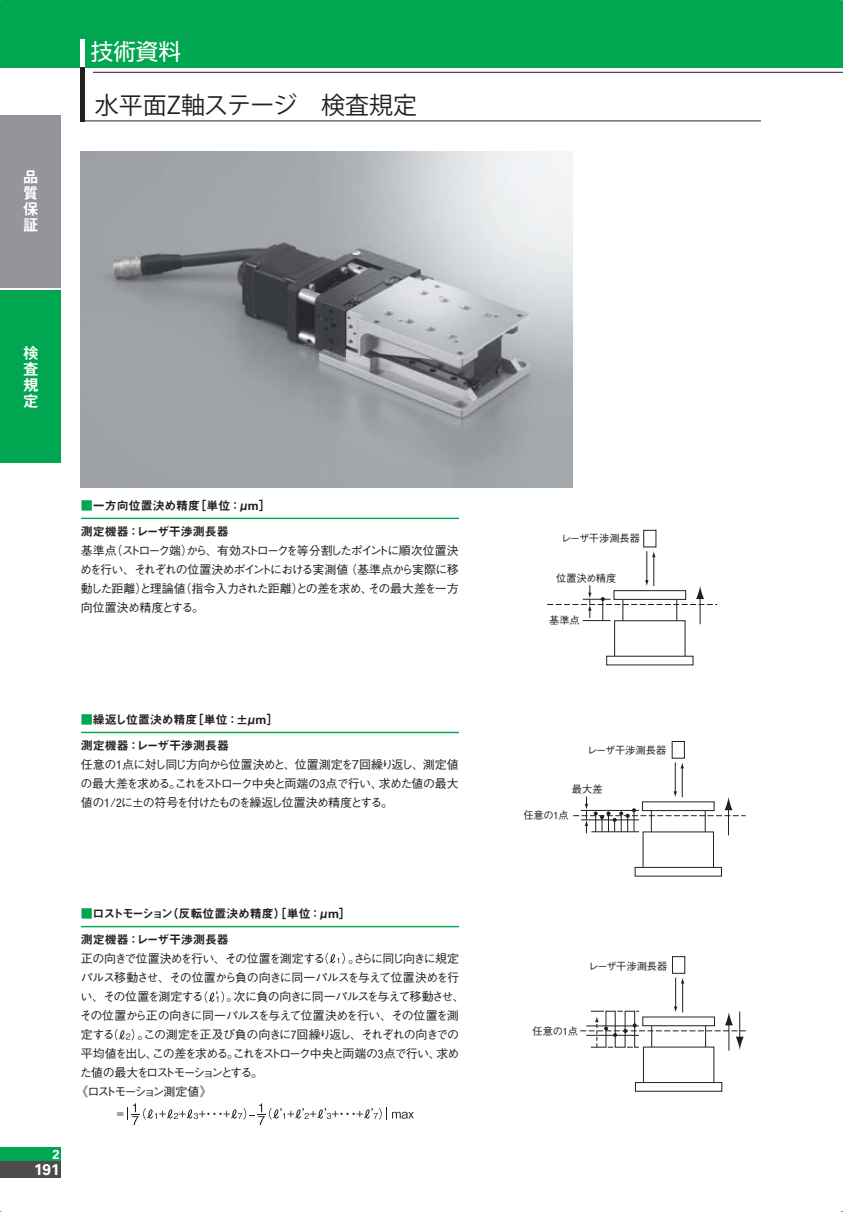
<style>
.page{position:relative;width:843px;height:1212px;background:#fff}
.page>*{position:absolute;margin:0;border:0;box-sizing:border-box;transform-origin:0 0}
.t1{font:24.07px "Koz Go Pro Regular 90 msp RKSJ H";color:#231f20}
.t2{font:22.5px "Shin Go Pro Regular 90 msp RKSJ H";color:#fff}
.t3{font:15.97px/16px "Midashi Go Pro MB31 90 msp RKSJ V";color:#fff;text-align:justify}
.t4{font:700 15.53px "Univers LT Std";color:#fff}
.t5{font:700 13.05px "Univers LT Std";color:#fff}
.t6{font:11.92px/18.9px "Gothic BBB Pro Medium 90 msp RKSJ H";letter-spacing:-.085em;color:#231f20;text-align:justify}
.t7{font:11.92px "Midashi Go Pro MB31 90 msp RKSJ V";color:#231f20}
.t8{font:11.92px "Gothic BBB Pro Medium 90 msp RKSJ H";letter-spacing:-.065em;color:#231f20}
.t9{font:11.92px "Gothic BBB Pro Medium 90 msp RKSJ H";letter-spacing:-.125em;color:#231f20}
.t10{font:11.92px "Gothic BBB Pro Medium 90 msp RKSJ H";letter-spacing:-.105em;color:#231f20}
.t11{font:11.92px "Gothic BBB Pro Medium 90 msp RKSJ H";letter-spacing:-.16em;color:#231f20}
.t12{font:11.92px "Midashi Go Pro MB31 90 msp RKSJ V";letter-spacing:-.03em;color:#231f20}
.t13{font:10.35px "Gothic BBB Pro Medium 90 msp RKSJ H";color:#231f20}
.s1{color:#00a650}
.s2{font-family:"Helvetica Neue LT Std";font-weight:700}
.s3{font-family:"Helvetica Neue LT Std";font-stretch:condensed}
</style>
<div class="page">
<div style="left:0;top:0;width:841px;height:67px;background:#00a650"></div>
<div style="left:0;top:1147px;width:61px;height:14px;background:#00a650"></div>
<div style="left:0;top:1161px;width:61px;height:16px;background:#4c4c4e"></div>
<hr style="left:841px;top:0;width:2px;height:67px;background:#00a650">
<hr style="left:81px;top:39px;width:4px;height:28px;background:#fff">
<hr style="left:81px;top:67px;width:4px;height:54px;background:#231f20">
<hr style="left:81px;top:120px;width:680px;height:1px;background:#231f20">
<hr style="left:93px;top:72px;width:750px;height:1px;background:#231f20">
<div style="left:0;top:115px;width:61px;height:172px;background:#939598"></div>
<div style="left:0;top:290px;width:61px;height:172px;background:#00a650"></div>
<img style="left:81px;top:151px;width:492px;height:336px">
<hr style="left:81px;top:517px;width:378px;height:2px;background:#00a650">
<hr style="left:81px;top:731px;width:378px;height:2px;background:#00a650">
<hr style="left:81px;top:925px;width:378px;height:2px;background:#00a650">
<svg style="left:117px;top:1103px;width:297px;height:21px"></svg>
<div style="left:614px;top:620px;width:71px;height:38px;border:1px solid #231f20"></div>
<div style="left:643px;top:530px;width:13px;height:17px;border:1px solid #231f20"></div>
<hr style="left:653px;top:556px;width:1px;height:30px;background:#231f20">
<svg style="left:652px;top:551px;width:4px;height:6px"></svg>
<hr style="left:646px;top:551px;width:1px;height:30px;background:#231f20">
<svg style="left:547px;top:580px;width:170px;height:44px"></svg>
<div style="left:607px;top:656px;width:86px;height:8px;background:#fff"></div>
<div style="left:643px;top:831px;width:71px;height:38px;border:1px solid #231f20"></div>
<div style="left:672px;top:741px;width:13px;height:17px;border:1px solid #231f20"></div>
<hr style="left:682px;top:767px;width:1px;height:30px;background:#231f20">
<svg style="left:680px;top:762px;width:4px;height:6px"></svg>
<hr style="left:675px;top:762px;width:1px;height:30px;background:#231f20">
<svg style="left:573px;top:791px;width:173px;height:44px"></svg>
<div style="left:635px;top:867px;width:87px;height:9px;border:1px solid #231f20"></div>
<hr style="left:581px;top:819px;width:58px;height:1px;background:#231f20">
<div style="left:643px;top:1046px;width:71px;height:38px;border:1px solid #231f20"></div>
<div style="left:672px;top:956px;width:13px;height:17px;border:1px solid #231f20"></div>
<hr style="left:682px;top:982px;width:1px;height:30px;background:#231f20">
<hr style="left:675px;top:977px;width:1px;height:30px;background:#231f20">
<div style="left:635px;top:1082px;width:87px;height:9px;border:1px solid #231f20"></div>
<svg style="left:580px;top:1006px;width:166px;height:44px"></svg>
<svg style="left:326px;top:952px;width:19px;height:12px"></svg>
<svg style="left:205px;top:991px;width:19px;height:11px"></svg>
<svg style="left:115px;top:1029px;width:19px;height:11px"></svg>
<h3 class="t3" style="left:23px;top:171px;width:17px">品質保証</h3>
<h2 class="t2" style="left:91px;top:43px;width:91px">技術資料</h2>
<h1 class="t1" style="left:95px;top:96px;width:324px">水平面Z軸ステージ　検査規定</h1>
<h3 class="t3" style="left:23px;top:347px;width:17px">検査規定</h3>
<p class="t7" style="left:81px;top:501px;width:191px"><span class="s1">■</span>一方向位置決め精度［単位：μ<span class="s2">m</span>］</p>
<p class="t7" style="left:81px;top:526px;width:150px">測定機器：レーザ干渉測長器</p>
<p class="t6" style="left:80px;top:542px;width:380px">基準点（ストローク端）から、有効ストロークを等分割したポイントに順次位置決めを行い、それぞれの位置決めポイントにおける実測値（基準点から実際に移動した距離）と理論値（指令入力された距離）との差を求め、その最大差を一方向位置決め精度とする。</p>
<p class="t7" style="left:81px;top:715px;width:199px"><span class="s1">■</span>繰返し位置決め精度［単位：±μ<span class="s2">m</span>］</p>
<p class="t7" style="left:81px;top:740px;width:150px">測定機器：レーザ干渉測長器</p>
<p class="t6" style="left:81px;top:756px;width:380px">任意の<span class="s3">1</span>点に対し同じ方向から位置決めと、位置測定を７回繰り返し、測定値の最大差を求める。これをストローク中央と両端の<span class="s3">3</span>点で行い、求めた値の最大値の<span class="s3">1</span>/<span class="s3">2</span>に±の符号を付けたものを繰返し位置決め精度とする。</p>
<p class="t5" style="left:53px;top:1146px;width:9px">2</p>
<h3 class="t4" style="left:34px;top:1160px;width:27px">191</h3>
<p class="t12" style="left:81px;top:909px;width:272px"><span class="s1">■</span>ロストモーション（反転位置決め精度）［単位：μ<span class="s2">m</span>］</p>
<p class="t7" style="left:81px;top:934px;width:150px">測定機器：レーザ干渉測長器</p>
<p class="t6" style="left:81px;top:950px;width:380px">正の向きで位置決めを行い、その位置を測定する　　。さらに同じ向きに規定</p>
<p class="t8" style="left:81px;top:972px;width:380px">パルス移動させ、その位置から負の向きに同一パルスを与えて位置決めを行</p>
<p class="t6" style="left:81px;top:988px;width:386px">い、その位置を測定する　　。次に負の向きに同一パルスを与えて移動させ、</p>
<p class="t8" style="left:80px;top:1010px;width:381px">その位置から正の向きに同一パルスを与えて位置決めを行い、その位置を測</p>
<p class="t10" style="left:81px;top:1029px;width:380px">定する　　。この測定を正及び負の向きに<span class="s3">7</span>回繰り返し、それぞれの向きでの</p>
<p class="t9" style="left:81px;top:1048px;width:380px">平均値を出し、この差を求める。これをストローク中央と両端の<span class="s3">3</span>点で行い、求め</p>
<p class="t11" style="left:80px;top:1067px;width:185px">た値の最大をロストモーションとする。</p>
<p class="t11" style="left:76px;top:1086px;width:137px">《ロストモーション測定値》</p>
<p class="t13" style="left:561px;top:534px;width:81px">レーザ干渉測長器</p>
<p class="t13" style="left:556px;top:574px;width:62px">位置決め精度</p>
<p class="t13" style="left:549px;top:616px;width:32px">基準点</p>
<p class="t13" style="left:587px;top:746px;width:81px">レーザ干渉測長器</p>
<p class="t13" style="left:572px;top:784px;width:32px">最大差</p>
<p class="t13" style="left:523px;top:811px;width:47px">任意の<span class="s3">1</span>点</p>
<p class="t13" style="left:588px;top:962px;width:81px">レーザ干渉測長器</p>
<p class="t13" style="left:533px;top:1027px;width:47px">任意の<span class="s3">1</span>点</p>
</div>
